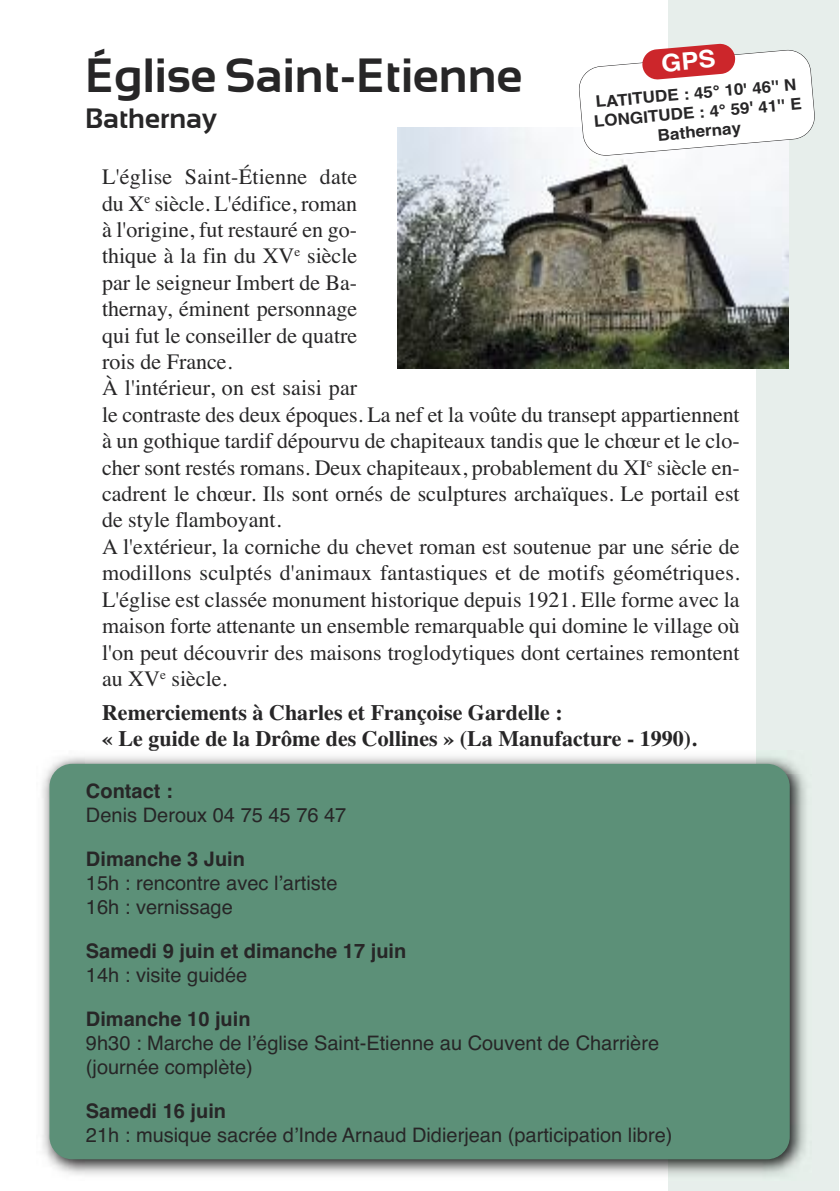
<style>
.page{position:relative;width:840px;height:1191px;background:#fff}
.page>*{position:absolute;margin:0;border:0;box-sizing:border-box;transform-origin:0 0}
.t1{font:700 48px "Sansation";color:#272627}
.t2{font:700 28px "Sansation";color:#272627}
.t3{font:22px/26.4px "Times";color:#272627}
.t4{font:700 22px/26.4px "Times";color:#272627}
.t5{font:20px/24px "Helvetica";color:#272627}
.t6{font:700 20px "Helvetica";color:#272627}
.t7{font:700 16px/19.2px "Helvetica";color:#272627;text-align:center;scale:1.07 1}
</style>
<div class="page">
<div style="left:668px;top:1px;width:170px;height:1190px;background:#e7eeeb"></div>
<div style="left:86px;top:152px;width:669px;height:621px;background:#fff"></div>
<img style="left:397px;top:128px;width:391px;height:241px">
<img style="left:42px;top:750px;width:764px;height:426px">
<svg style="left:146px;top:750px;width:14px;height:1px"></svg>
<div style="left:49px;top:764px;width:740px;height:395px;background:#5c9078;border-radius:23px"></div>
<svg style="left:577px;top:43px;width:238px;height:114px"></svg>
<h1 class="t1" style="left:85px;top:48px;width:438px">Église Saint-Etienne</h1>
<p class="t2" style="left:85px;top:102px;width:133px">Bathernay</p>
<p class="t3" style="left:102px;top:162px;width:639px">L'église Saint-Étienne date<br>du X<sup>e</sup> siècle. L'édifice, roman<br>à l'origine, fut restauré en go-<br>thique à la fin du XV<sup>e</sup> siècle<br>par le seigneur Imbert de Ba-<br>thernay, éminent personnage<br>qui fut le conseiller de quatre<br>rois de France.<br>À l'intérieur, on est saisi par<br>le contraste des deux époques. La nef et la voûte du transept appartiennent à un gothique tardif dépourvu de chapiteaux tandis que le chœur et le clo&shy;cher sont restés romans. Deux chapiteaux, probablement du XI<sup>e</sup> siècle en&shy;cadrent le chœur. Ils sont ornés de sculptures archaïques. Le portail est de style flamboyant.<br>A l'extérieur, la corniche du chevet roman est soutenue par une série de modillons sculptés d'animaux fantastiques et de motifs géométriques.<br>L'église est classée monument historique depuis 1921. Elle forme avec la maison forte attenante un ensemble remarquable qui domine le village où l'on peut découvrir des maisons troglodytiques dont certaines remontent au XV<sup>e</sup> siècle.</p>
<p class="t4" style="left:102px;top:697px;width:596px">Remerciements à Charles et Françoise Gardelle :<br>« Le guide de la Drôme des Collines » (La Manufacture - 1990).</p>
<p class="t6" style="left:86px;top:774px;width:88px">Contact :</p>
<p class="t5" style="left:86px;top:803px;width:262px">Denis Deroux 04 75 45 76 47</p>
<p class="t6" style="left:86px;top:842px;width:160px">Dimanche 3 Juin</p>
<p class="t5" style="left:86px;top:871px;width:253px">15h : rencontre avec l’artiste<br>16h : vernissage</p>
<p class="t6" style="left:86px;top:934px;width:322px">Samedi 9 juin et dimanche 17 juin</p>
<p class="t5" style="left:86px;top:963px;width:163px">14h : visite guidée</p>
<p class="t6" style="left:86px;top:1002px;width:166px">Dimanche 10 juin</p>
<p class="t5" style="left:86px;top:1031px;width:574px">9h30 : Marche de l’église Saint-Etienne au Couvent de Charrière (journée complète)</p>
<p class="t6" style="left:86px;top:1094px;width:142px">Samedi 16 juin</p>
<p class="t5" style="left:86px;top:1123px;width:587px">21h : musique sacrée d’Inde Arnaud Didierjean (participation libre)</p>
<p class="t7" style="left:591px;top:93px;width:196px;rotate:-5deg">LATITUDE : 45° 10' 46'' N<br>LONGITUDE : 4° 59' 41'' E<br>Bathernay</p>
</div>
